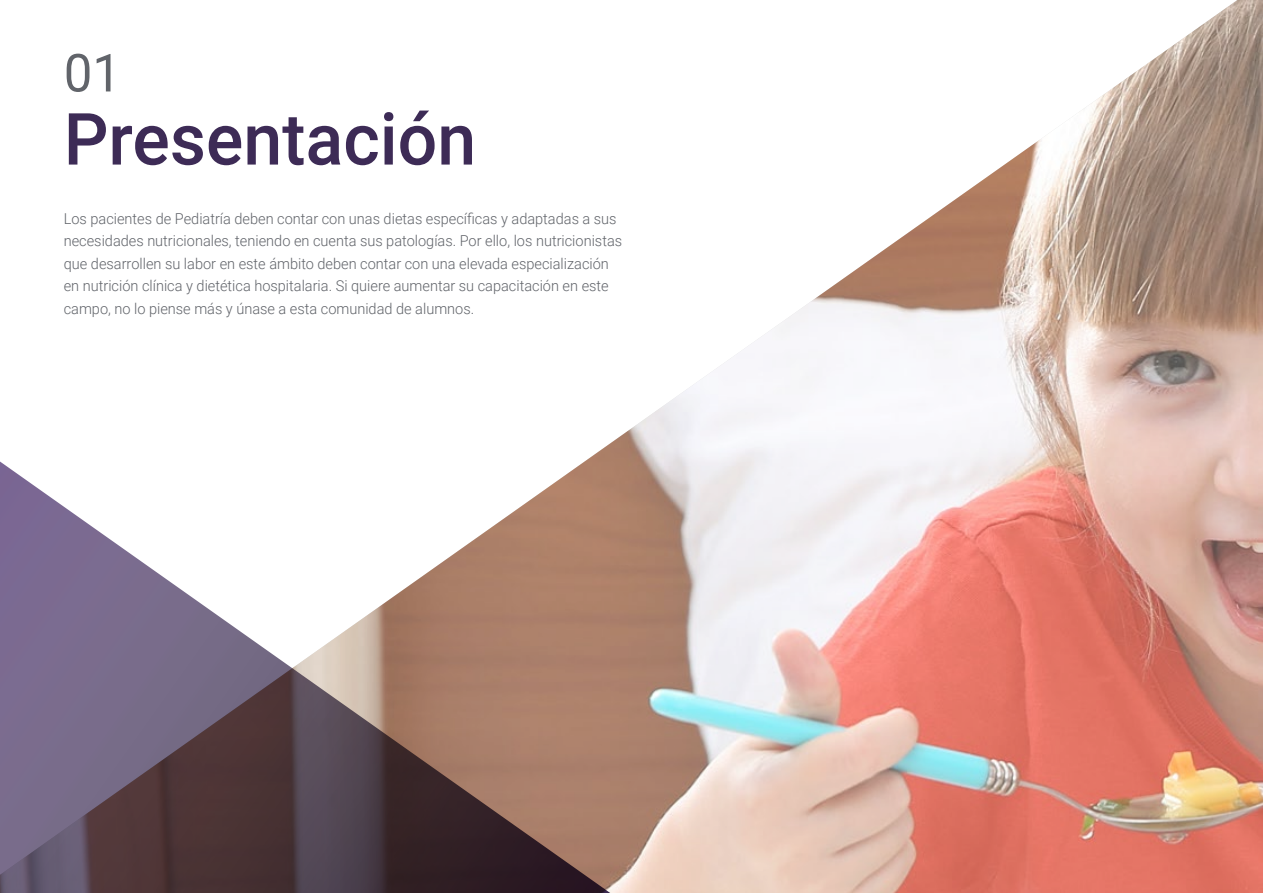
<style>
.page{position:relative;width:1263px;height:893px;background:#fff}
.page>*{position:absolute;margin:0;border:0;box-sizing:border-box;transform-origin:0 0}
.t1{font:500 72px "Roboto";color:#3d2b56}
.t2{font:52.5px "Roboto";color:#61646a}
.t3{font:300 15px/22.5px "Roboto";color:#61646a}
</style>
<div class="page">
<img style="left:606px;top:0;width:657px;height:893px">
<svg style="left:0;top:446px;width:640px;height:447px"></svg>
<h2 class="t2" style="left:64px;top:36px;width:59px">01</h2>
<h1 class="t1" style="left:64px;top:89px;width:414px">Presentación</h1>
<p class="t3" style="left:64px;top:207px;width:560px">Los pacientes de Pediatría deben contar con unas dietas específicas y adaptadas a sus necesidades nutricionales, teniendo en cuenta sus patologías. Por ello, los nutricionistas que desarrollen su labor en este ámbito deben contar con una elevada especialización en nutrición clínica y dietética hospitalaria. Si quiere aumentar su capacitación en este campo, no lo piense más y únase a esta comunidad de alumnos.</p>
</div>
